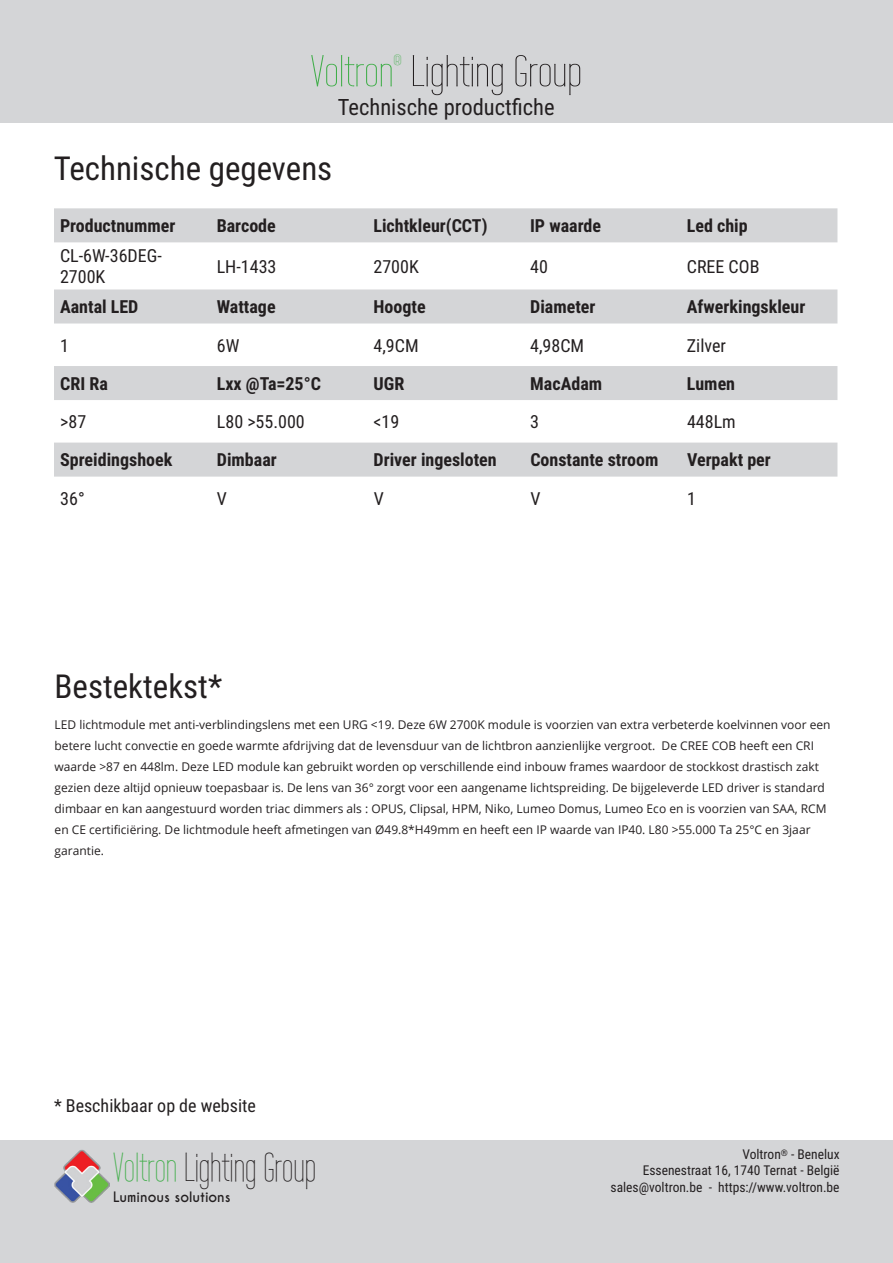
<style>
.page{position:relative;width:893px;height:1263px;background:#fff}
.page>*{position:absolute;margin:0;border:0;box-sizing:border-box;transform-origin:0 0}
.t1{font:43.5px "Wire One";color:#231f20;scale:1.2 1}
.t2{font:40.5px "Wire One";color:#231f20}
.t3{font:33px "Roboto Condensed";color:#231f20}
.t4{font:22.5px "Roboto Condensed";color:#231f20}
.t5{font:700 18px "Roboto Condensed";color:#231f20}
.t6{font:18px/21.6px "Roboto Condensed";color:#231f20}
.t7{font:15px "Wire One";color:#40ae49;scale:1.2 1}
.t8{font:13.5px/16.5px "Roboto Condensed";color:#231f20;text-align:right}
.t9{font:700 13.5px "Caviar Dreams";color:#231f20}
.t10{font:12px/21px "Open Sans";color:#231f20}
.s1{color:#40ae49}
</style>
<div class="page">
<div style="left:0;top:1141px;width:893px;height:122px;background:#d4d5d7"></div>
<img style="left:55px;top:1150px;width:54px;height:53px">
<div style="left:0;top:0;width:893px;height:122px;background:#d4d5d7"></div>
<div style="left:54px;top:208px;width:783px;height:34px;background:#d4d5d7"></div>
<svg style="left:54px;top:289px;width:783px;height:188px;fill:#d4d5d7"></svg>
<p class="t7" style="left:394px;top:52px;width:8px">®</p>
<h3 class="t4" style="left:338px;top:91px;width:218px">Technische productfiche</h3>
<h1 class="t1" style="left:311px;top:47px;width:228px"><span class="s1">Voltron</span> Lighting Group</h1>
<h3 class="t3" style="left:54px;top:145px;width:280px">Technische gegevens</h3>
<h3 class="t5" style="left:60px;top:213px;width:117px">Productnummer</h3>
<h3 class="t5" style="left:217px;top:213px;width:61px">Barcode</h3>
<h3 class="t5" style="left:373px;top:213px;width:116px">Lichtkleur(CCT)</h3>
<h3 class="t5" style="left:530px;top:213px;width:72px">IP waarde</h3>
<h3 class="t5" style="left:687px;top:213px;width:62px">Led chip</h3>
<h3 class="t6" style="left:60px;top:244px;width:103px">CL-6W-36DEG-<br>2700K</h3>
<h3 class="t6" style="left:217px;top:255px;width:61px">LH-1433</h3>
<h3 class="t6" style="left:373px;top:255px;width:47px">2700K</h3>
<h3 class="t6" style="left:530px;top:255px;width:19px">40</h3>
<h3 class="t6" style="left:687px;top:255px;width:74px">CREE COB</h3>
<h3 class="t5" style="left:60px;top:294px;width:80px">Aantal LED</h3>
<h3 class="t5" style="left:217px;top:294px;width:60px">Wattage</h3>
<h3 class="t5" style="left:373px;top:294px;width:54px">Hoogte</h3>
<h3 class="t5" style="left:530px;top:294px;width:67px">Diameter</h3>
<h3 class="t5" style="left:687px;top:294px;width:120px">Afwerkingskleur</h3>
<h3 class="t6" style="left:60px;top:334px;width:10px">1</h3>
<h3 class="t6" style="left:217px;top:334px;width:24px">6W</h3>
<h3 class="t6" style="left:373px;top:334px;width:47px">4,9CM</h3>
<h3 class="t6" style="left:530px;top:334px;width:55px">4,98CM</h3>
<h3 class="t6" style="left:687px;top:334px;width:41px">Zilver</h3>
<h3 class="t5" style="left:60px;top:371px;width:49px">CRI Ra</h3>
<h3 class="t5" style="left:217px;top:371px;width:106px">Lxx @Ta=25°C</h3>
<h3 class="t5" style="left:374px;top:371px;width:32px">UGR</h3>
<h3 class="t5" style="left:530px;top:371px;width:73px">MacAdam</h3>
<h3 class="t5" style="left:687px;top:371px;width:50px">Lumen</h3>
<h3 class="t6" style="left:60px;top:410px;width:28px">&gt;87</h3>
<h3 class="t6" style="left:217px;top:410px;width:89px">L80 &gt;55.000</h3>
<h3 class="t6" style="left:374px;top:410px;width:27px">&lt;19</h3>
<h3 class="t6" style="left:530px;top:410px;width:10px">3</h3>
<h3 class="t6" style="left:687px;top:410px;width:50px">448Lm</h3>
<h3 class="t5" style="left:60px;top:447px;width:114px">Spreidingshoek</h3>
<h3 class="t5" style="left:217px;top:447px;width:61px">Dimbaar</h3>
<h3 class="t5" style="left:374px;top:447px;width:125px">Driver ingesloten</h3>
<h3 class="t5" style="left:530px;top:447px;width:130px">Constante stroom</h3>
<h3 class="t5" style="left:687px;top:447px;width:85px">Verpakt per</h3>
<h3 class="t6" style="left:60px;top:487px;width:26px">36°</h3>
<h3 class="t6" style="left:217px;top:487px;width:12px">V</h3>
<h3 class="t6" style="left:374px;top:487px;width:12px">V</h3>
<h3 class="t6" style="left:530px;top:487px;width:12px">V</h3>
<h3 class="t6" style="left:687px;top:487px;width:10px">1</h3>
<h3 class="t3" style="left:55px;top:663px;width:169px">Bestektekst*</h3>
<p class="t10" style="left:55px;top:714px;width:777px">LED lichtmodule met anti-verblindingslens met een URG &lt;19. Deze 6W 2700K module is voorzien van extra verbeterde koelvinnen voor een betere lucht convectie en goede warmte afdrijving dat de levensduur van de lichtbron aanzienlijke vergroot. De CREE COB heeft een CRI waarde &gt;87 en 448lm. Deze LED module kan gebruikt worden op verschillende eind inbouw frames waardoor de stockkost drastisch zakt gezien deze altijd opnieuw toepasbaar is. De lens van 36° zorgt voor een aangename lichtspreiding. De bijgeleverde LED driver is standard dimbaar en kan aangestuurd worden triac dimmers als : OPUS, Clipsal, HPM, Niko, Lumeo Domus, Lumeo Eco en is voorzien van SAA, RCM en CE certificiëring. De lichtmodule heeft afmetingen van Ø49.8*H49mm en heeft een IP waarde van IP40. L80 &gt;55.000 Ta 25°C en 3jaar garantie.</p>
<h3 class="t6" style="left:54px;top:1094px;width:203px">* Beschikbaar op de website</h3>
<h2 class="t2" style="left:113px;top:1145px;width:204px"><span class="s1">Voltron</span> Lighting Group</h2>
<p class="t9" style="left:113px;top:1189px;width:119px">Luminous solutions</p>
<p class="t8" style="left:611px;top:1145px;width:231px">Voltron<sup>®</sup> - Benelux<br>Essenestraat 16, 1740 Ternat - België sales@voltron.be - https://www.voltron.be</p>
</div>
